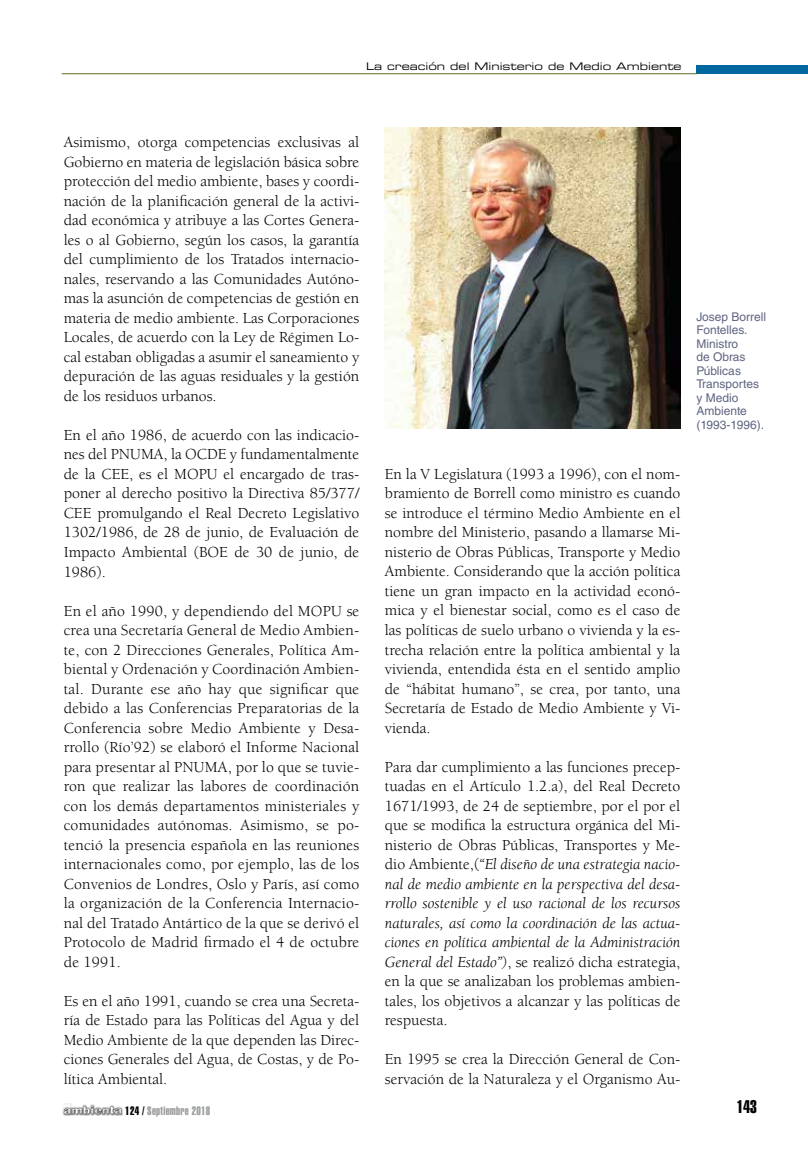
<style>
.page{position:relative;width:808px;height:1149px;background:#fff}
.page>*{position:absolute;margin:0;border:0;box-sizing:border-box;transform-origin:0 0}
.t1{font:18px "Helvetica LT Std Extra Comp";color:#000}
.t2{font:15.75px/19.5px "Berkeley Std";color:#000;text-align:justify}
.t3{font:12px/13.5px "Helvetica LT Std";color:#5f6581}
.t4{font:12px "Helvetica LT Std Extra Comp";letter-spacing:.025em;color:#9c9e9f}
.t5{font:10.5px "Eurostile LT Std Ex 2";color:#000}
.s1{font-style:italic}
.s2{color:#000}
</style>
<div class="page">
<div style="left:696px;top:65px;width:112px;height:9px;background:#00689e"></div>
<hr style="left:62px;top:73px;width:635px;height:1px;background:#5f6d27">
<img style="left:62px;top:1103px;width:61px;height:13px">
<img style="left:385px;top:128px;width:295px;height:300px">
<p class="t5" style="left:366px;top:59px;width:317px">La creación del Ministerio de Medio Ambiente</p>
<p class="t2" style="left:64px;top:133px;width:297px">Asimismo, otorga competencias exclusivas al Gobierno en materia de legislación básica sobre protección del medio ambiente, bases y coordi&shy;nación de la planificación general de la activi&shy;dad económica y atribuye a las Cortes Genera&shy;les o al Gobierno, según los casos, la garantía del cumplimiento de los Tratados internacio&shy;nales, reservando a las Comunidades Autóno&shy;mas la asunción de competencias de gestión en materia de medio ambiente. Las Corporaciones Locales, de acuerdo con la Ley de Régimen Lo&shy;cal estaban obligadas a asumir el saneamiento y depuración de las aguas residuales y la gestión de los residuos urbanos.</p>
<p class="t2" style="left:64px;top:425px;width:297px">En el año 1986, de acuerdo con las indicacio&shy;nes del PNUMA, la OCDE y fundamentalmente de la CEE, es el MOPU el encargado de tras&shy;poner al derecho positivo la Directiva 85/377/ CEE promulgando el Real Decreto Legislativo 1302/1986, de 28 de junio, de Evaluación de Impacto Ambiental (BOE de 30 de junio, de 1986).</p>
<p class="t2" style="left:64px;top:601px;width:297px">En el año 1990, y dependiendo del MOPU se crea una Secretaría General de Medio Ambien&shy;te, con 2 Direcciones Generales, Política Am&shy;biental y Ordenación y Coordinación Ambien&shy;tal. Durante ese año hay que significar que debido a las Conferencias Preparatorias de la Conferencia sobre Medio Ambiente y Desa&shy;rrollo (Río’92) se elaboró el Informe Nacional para presentar al PNUMA, por lo que se tuvie&shy;ron que realizar las labores de coordinación con los demás departamentos ministeriales y comunidades autónomas. Asimismo, se po&shy;tenció la presencia española en las reuniones internacionales como, por ejemplo, las de los Convenios de Londres, Oslo y París, así como la organización de la Conferencia Internacio&shy;nal del Tratado Antártico de la que se derivó el Protocolo de Madrid firmado el 4 de octubre de 1991.</p>
<p class="t2" style="left:64px;top:991px;width:297px">Es en el año 1991, cuando se crea una Secreta&shy;ría de Estado para las Políticas del Agua y del Medio Ambiente de la que dependen las Direc&shy;ciones Generales del Agua, de Costas, y de Po&shy;lítica Ambiental.</p>
<p class="t2" style="left:385px;top:464px;width:297px">En la V Legislatura (1993 a 1996), con el nom&shy;bramiento de Borrell como ministro es cuando se introduce el término Medio Ambiente en el nombre del Ministerio, pasando a llamarse Mi&shy;nisterio de Obras Públicas, Transporte y Medio Ambiente. Considerando que la acción política tiene un gran impacto en la actividad econó&shy;mica y el bienestar social, como es el caso de las políticas de suelo urbano o vivienda y la es&shy;trecha relación entre la política ambiental y la vivienda, entendida ésta en el sentido amplio de “hábitat humano”, se crea, por tanto, una Secretaría de Estado de Medio Ambiente y Vi&shy;vienda.</p>
<p class="t2" style="left:385px;top:757px;width:297px">Para dar cumplimiento a las funciones precep&shy;tuadas en el Artículo 1.2.a), del Real Decreto 1671/1993, de 24 de septiembre, por el por el que se modifica la estructura orgánica del Mi&shy;nisterio de Obras Públicas, Transportes y Me&shy;dio Ambiente,(<span class="s1">“El diseño de una estrategia nacio&shy;nal de medio ambiente en la perspectiva del desa&shy;rrollo sostenible y el uso racional de los recursos naturales, así como la coordinación de las actua&shy;ciones en política ambiental de la Administración General del Estado”)</span>, se realizó dicha estrategia, en la que se analizaban los problemas ambien&shy;tales, los objetivos a alcanzar y las políticas de respuesta.</p>
<p class="t2" style="left:385px;top:1049px;width:297px">En 1995 se crea la Dirección General de Con&shy;servación de la Naturaleza y el Organismo Au-</p>
<p class="t3" style="left:696px;top:309px;width:71px">Josep Borrell<br>Fontelles.<br>Ministro<br>de Obras<br>Públicas<br>Transportes y Medio<br>Ambiente (1993-1996).</p>
<p class="t4" style="left:125px;top:1103px;width:87px"><span class="s2">124 /</span> Septiembre 2018</p>
<p class="t1" style="left:737px;top:1095px;width:21px">143</p>
</div>
